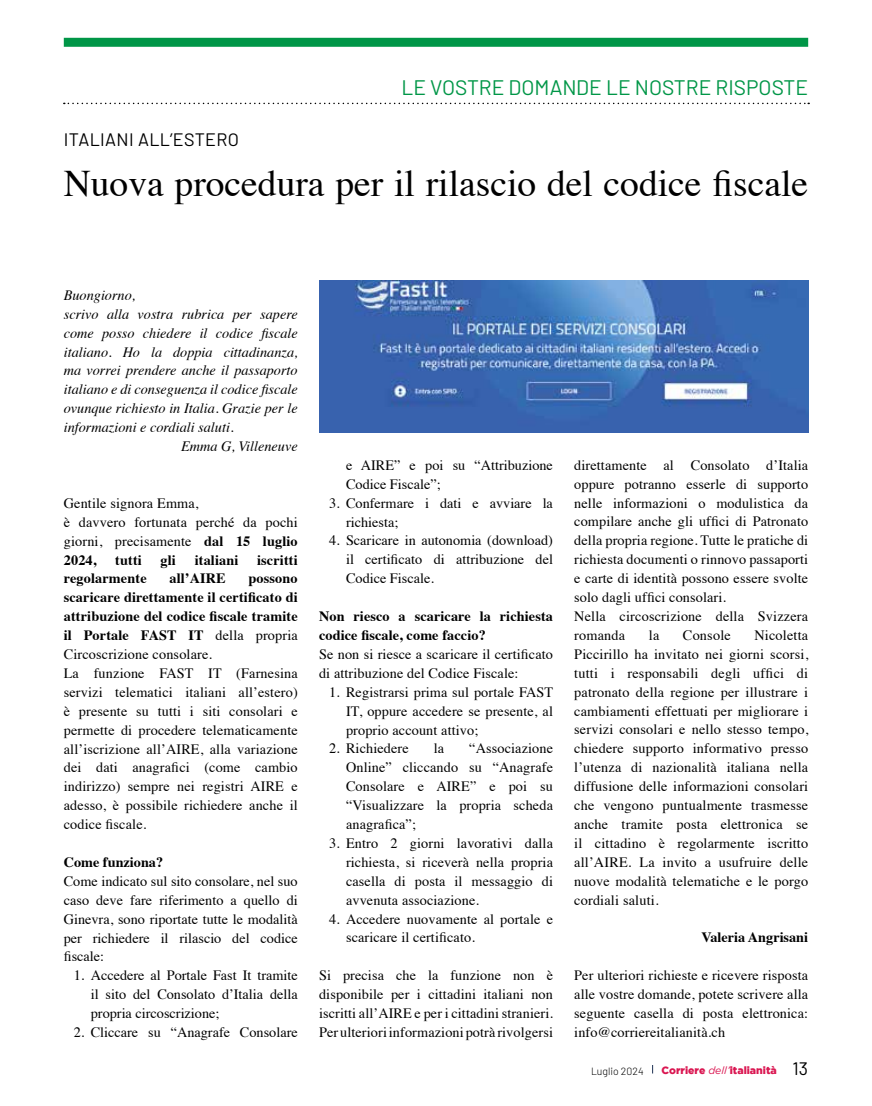
<style>
.page{position:relative;width:872px;height:1106px;background:#fff}
.page>*{position:absolute;margin:0;border:0;box-sizing:border-box;transform-origin:0 0}
.t1{font:37.5px "Times";color:#000}
.t2{font:21px "Barlow";color:#009647}
.t3{font:18px "Barlow";letter-spacing:.02em;color:#000}
.t4{font:14.25px/18.9px "Times";letter-spacing:.01em;color:#000;text-align:justify}
.t5{font:italic 14.25px "Times";color:#000}
.t6{font:700 14.25px/18.9px "Times";letter-spacing:.01em;color:#000}
.t7{font:900 10.5px "Gotham";color:#da1651}
.t8{font:300 10.5px "Barlow";color:#000}
.s1{font-weight:700}
.s2{font-weight:400;font-style:italic}
.s3{font-family:"Barlow";font-weight:400;font-size:18px;color:#000}
</style>
<div class="page">
<svg style="left:64px;top:103px;width:745px;height:1px"></svg>
<div style="left:64px;top:38px;width:744px;height:9px;background:#009647"></div>
<img style="left:319px;top:281px;width:489px;height:151px">
<p class="t3" style="left:64px;top:127px;width:177px">ITALIANI ALL’ESTERO</p>
<h2 class="t2" style="left:401px;top:73px;width:408px">LE VOSTRE DOMANDE LE NOSTRE RISPOSTE</h2>
<h1 class="t1" style="left:64px;top:148px;width:746px">Nuova procedura per il rilascio del codice fiscale</h1>
<p class="t5" style="left:64px;top:283px;width:73px">Buongiorno,</p>
<p class="t5" style="left:64px;top:301px;width:235px">scrivo alla vostra rubrica per sapere</p>
<p class="t5" style="left:64px;top:320px;width:235px">come posso chiedere il codice fiscale</p>
<p class="t5" style="left:64px;top:339px;width:235px">italiano. Ho la doppia cittadinanza,</p>
<p class="t5" style="left:64px;top:358px;width:235px">ma vorrei prendere anche il passaporto</p>
<p class="t5" style="left:64px;top:377px;width:235px">italiano e di conseguenza il codice fiscale</p>
<p class="t5" style="left:64px;top:396px;width:235px">ovunque richiesto in Italia. Grazie per le</p>
<p class="t5" style="left:64px;top:415px;width:171px">informazioni e cordiali saluti.</p>
<p class="t5" style="left:181px;top:434px;width:118px">Emma G, Villeneuve</p>
<p class="t4" style="left:64px;top:492px;width:235px;text-align:left">Gentile signora Emma,<br>è davvero fortunata perché da pochi giorni, precisamente <span class="s1">dal 15 luglio<br>2024,</span></p>
<p class="t6" style="left:115px;top:548px;width:28px">tutti</p>
<p class="t6" style="left:161px;top:548px;width:17px">gli</p>
<p class="t6" style="left:195px;top:548px;width:45px">italiani</p>
<p class="t6" style="left:257px;top:548px;width:42px">iscritti</p>
<p class="t6" style="left:64px;top:567px;width:84px">regolarmente</p>
<p class="t6" style="left:169px;top:567px;width:58px">all’AIRE</p>
<p class="t4" style="left:64px;top:568px;width:235px;text-align:left;text-indent:185px"><span class="s1">possono scaricare direttamente il certificato di attribuzione del codice fiscale tramite il Portale FAST IT</span> della propria Circoscrizione consolare.<br>La funzione FAST IT (Farnesina servizi telematici italiani all’estero) è presente su tutti i siti consolari e permette di procedere telematicamente all’iscrizione all’AIRE, alla variazione dei dati anagrafici (come cambio indirizzo) sempre nei registri AIRE e adesso, è possibile richiedere anche il codice fiscale.</p>
<p class="t6" style="left:64px;top:851px;width:101px">Come funziona?</p>
<p class="t4" style="left:64px;top:870px;width:235px">Come indicato sul sito consolare, nel suo caso deve fare riferimento a quello di Ginevra, sono riportate tutte le modalità per richiedere il rilascio del codice fiscale:</p>
<p class="t4" style="left:91px;top:965px;width:208px;text-indent:-17px">1. Accedere al Portale Fast It tramite il sito del Consolato d’Italia della propria circoscrizione;</p>
<p class="t4" style="left:74px;top:1021px;width:225px">2. Cliccare su “Anagrafe Consolare</p>
<p class="t4" style="left:346px;top:454px;width:208px">e AIRE” e poi su “Attribuzione<br>Codice Fiscale”;</p>
<p class="t4" style="left:346px;top:492px;width:208px;text-indent:-17px">3. Confermare i dati e avviare la richiesta;</p>
<p class="t4" style="left:346px;top:530px;width:208px;text-indent:-17px">4. Scaricare in autonomia (download) il certificato di attribuzione del Codice Fiscale.</p>
<p class="t6" style="left:319px;top:605px;width:235px">Non riesco a scaricare la richiesta codice fiscale, come faccio?</p>
<p class="t4" style="left:319px;top:643px;width:235px">Se non si riesce a scaricare il certificato di attribuzione del Codice Fiscale:</p>
<p class="t4" style="left:346px;top:681px;width:209px;text-indent:-17px">1. Registrarsi prima sul portale FAST IT, oppure accedere se presente, al proprio account attivo;</p>
<p class="t4" style="left:329px;top:738px;width:81px">2. Richiedere</p>
<p class="t4" style="left:434px;top:738px;width:12px">la</p>
<p class="t4" style="left:346px;top:738px;width:208px;text-indent:123px">“Associazione Online” cliccando su “Anagrafe Consolare e AIRE” e poi su “Visualizzare la propria scheda anagrafica”;</p>
<p class="t4" style="left:346px;top:832px;width:208px;text-indent:-17px">3. Entro 2 giorni lavorativi dalla richiesta, si riceverà nella propria casella di posta il messaggio di avvenuta associazione.</p>
<p class="t4" style="left:346px;top:908px;width:208px;text-indent:-17px">4. Accedere nuovamente al portale e scaricare il certificato.</p>
<p class="t4" style="left:319px;top:964px;width:235px">Si precisa che la funzione non è disponibile per i cittadini italiani non iscritti all’AIRE e per i cittadini stranieri.<br>Per ulteriori informazioni potrà rivolgersi</p>
<p class="t4" style="left:574px;top:454px;width:235px;text-align:left">direttamente al Consolato d’Italia oppure potranno esserle di supporto nelle informazioni o modulistica da compilare anche gli uffici di Patronato della propria regione. Tutte le pratiche di richiesta documenti o rinnovo passaporti e carte di identità possono essere svolte solo dagli uffici consolari.<br>Nella circoscrizione della Svizzera romanda</p>
<p class="t4" style="left:574px;top:624px;width:235px;text-indent:180px">Nicoletta Piccirillo ha invitato nei giorni scorsi, tutti i responsabili degli uffici di patronato della regione per illustrare i cambiamenti effettuati per migliorare i servizi consolari e nello stesso tempo, chiedere supporto informativo presso l’utenza di nazionalità italiana nella diffusione delle informazioni consolari che vengono puntualmente trasmesse anche tramite posta elettronica se il cittadino è regolarmente iscritto all’AIRE. La invito a usufruire delle nuove modalità telematiche e le porgo cordiali saluti.</p>
<p class="t6" style="left:701px;top:926px;width:108px">Valeria Angrisani</p>
<p class="t4" style="left:574px;top:964px;width:235px">Per ulteriori richieste e ricevere risposta alle vostre domande, potete scrivere alla seguente casella di posta elettronica: info@corriereitalianità.ch</p>
<p class="t4" style="left:649px;top:624px;width:12px">la</p>
<p class="t4" style="left:683px;top:624px;width:49px">Console</p>
<p class="t8" style="left:591px;top:1063px;width:54px">Luglio 2024</p>
<p class="t7" style="left:661px;top:1064px;width:148px">Corriere <span class="s2">dell’</span>italianità <span class="s3">13</span></p>
</div>
